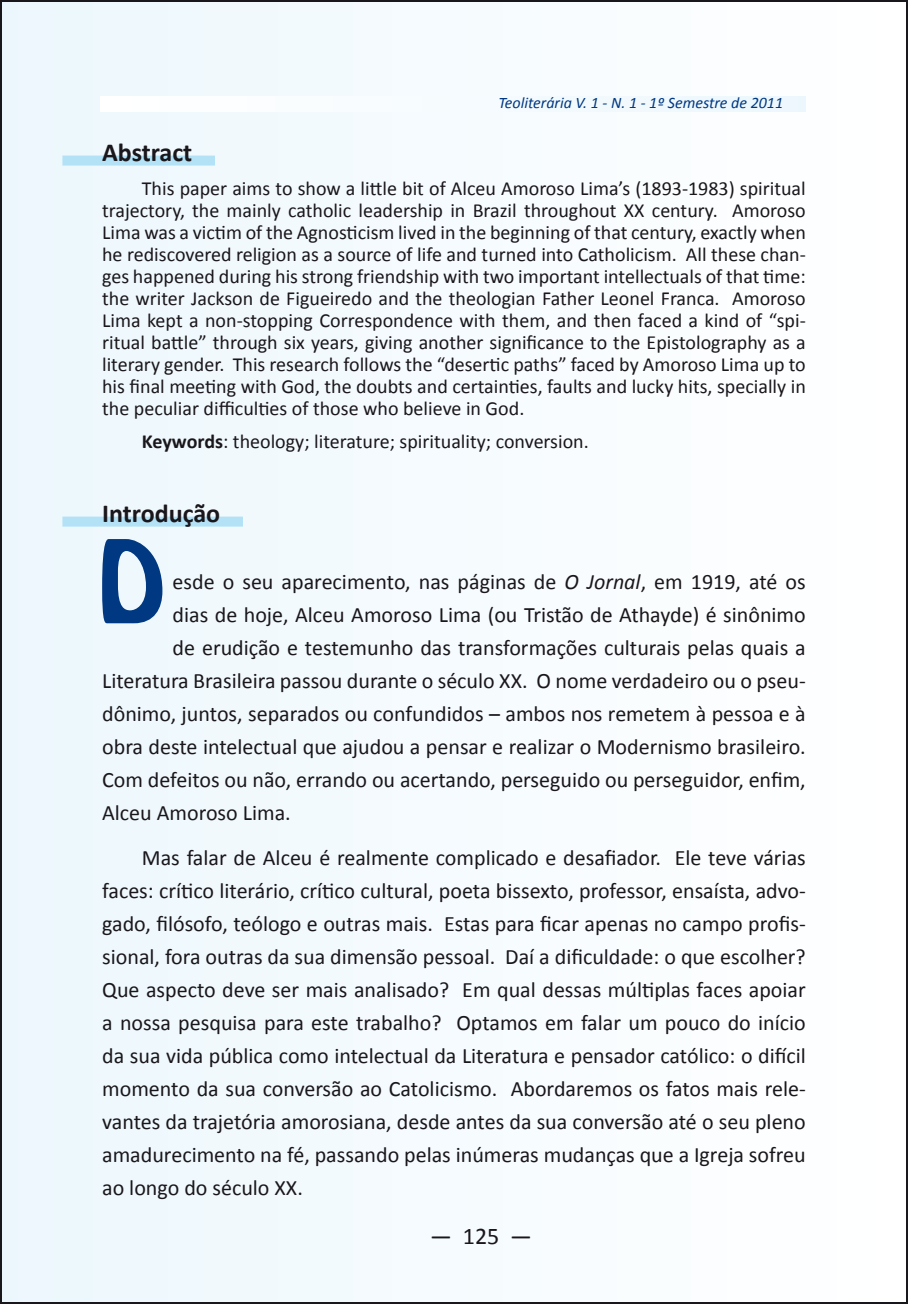
<style>
.page{position:relative;width:908px;height:1304px;background:#fff}
.page>*{position:absolute;margin:0;border:0;box-sizing:border-box;transform-origin:0 0}
.t1{font:101.2px "Hobo Std";color:#003882}
.t2{font:700 26px "Calibri";color:#1a171c}
.t3{font:24px "Calibri";color:#1a171c}
.t4{font:22px/33px "Calibri";color:#1a171c;text-align:justify}
.t5{font:20px/22px "Calibri";color:#1a171c;text-align:justify}
.t6{font:italic 16px "Calibri";color:#003882}
.s1{font-weight:700}
.s2{font-style:italic}
</style>
<div class="page">
<div style="left:1px;top:1px;width:905px;height:1302px;background:#f5fbfe"></div>
<div style="left:62px;top:156px;width:153px;height:10px;background:#b3e2f6"></div>
<div style="left:62px;top:517px;width:181px;height:10px;background:#b3e2f6"></div>
<p class="t6" style="left:498px;top:93px;width:286px">Teoliterária V. 1 - N. 1 - 1º Semestre de 2011</p>
<p class="t2" style="left:102px;top:136px;width:92px">Abstract</p>
<p class="t5" style="left:102px;top:176px;width:704px;text-indent:40px">This paper aims to show a little bit of Alceu Amoroso Lima’s (1893-1983) spiritual trajectory, the mainly catholic leadership in Brazil throughout XX century. Amoroso Lima was a victim of the Agnosticism lived in the beginning of that century, exactly when he rediscovered religion as a source of life and turned into Catholicism. All these chan&shy;ges happened during his strong friendship with two important intellectuals of that time: the writer Jackson de Figueiredo and the theologian Father Leonel Franca. Amoroso Lima kept a non-stopping Correspondence with them, and then faced a kind of “spi&shy;ritual battle” through six years, giving another significance to the Epistolography as a literary gender. This research follows the “desertic paths” faced by Amoroso Lima up to his final meeting with God, the doubts and certainties, faults and lucky hits, specially in the peculiar difficulties of those who believe in God.</p>
<p class="t5" style="left:142px;top:429px;width:448px"><span class="s1">Keywords</span>: theology; literature; spirituality; conversion.</p>
<p class="t2" style="left:102px;top:497px;width:120px">Introdução</p>
<h1 class="t1" style="left:97px;top:512px;width:69px">D</h1>
<p class="t4" style="left:172px;top:564px;width:634px">esde o seu aparecimento, nas páginas de <span class="s2">O Jornal</span>, em 1919, até os</p>
<p class="t4" style="left:172px;top:597px;width:634px">dias de hoje, Alceu Amoroso Lima (ou Tristão de Athayde) é sinônimo</p>
<p class="t4" style="left:172px;top:630px;width:634px">de erudição e testemunho das transformações culturais pelas quais a</p>
<p class="t4" style="left:102px;top:663px;width:704px">Literatura Brasileira passou durante o século XX. O nome verdadeiro ou o pseu-</p>
<p class="t4" style="left:102px;top:696px;width:704px">dônimo, juntos, separados ou confundidos – ambos nos remetem à pessoa e à</p>
<p class="t4" style="left:102px;top:729px;width:704px">obra deste intelectual que ajudou a pensar e realizar o Modernismo brasileiro.</p>
<p class="t4" style="left:102px;top:762px;width:704px">Com defeitos ou não, errando ou acertando, perseguido ou perseguidor, enfim,</p>
<p class="t4" style="left:102px;top:795px;width:190px">Alceu Amoroso Lima.</p>
<p class="t4" style="left:102px;top:840px;width:705px;text-indent:40px">Mas falar de Alceu é realmente complicado e desafiador. Ele teve várias faces: crítico literário, crítico cultural, poeta bissexto, professor, ensaísta, advo&shy;gado, filósofo, teólogo e outras mais. Estas para ficar apenas no campo profis&shy;sional, fora outras da sua dimensão pessoal. Daí a dificuldade: o que escolher?<br>Que aspecto deve ser mais analisado? Em qual dessas múltiplas faces apoiar a nossa pesquisa para este trabalho? Optamos em falar um pouco do início da sua vida pública como intelectual da Literatura e pensador católico: o difícil momento da sua conversão ao Catolicismo. Abordaremos os fatos mais rele&shy;vantes da trajetória amorosiana, desde antes da sua conversão até o seu pleno amadurecimento na fé, passando pelas inúmeras mudanças que a Igreja sofreu ao longo do século XX.</p>
<p class="t3" style="left:430px;top:1221px;width:103px">— 125 —</p>
</div>
